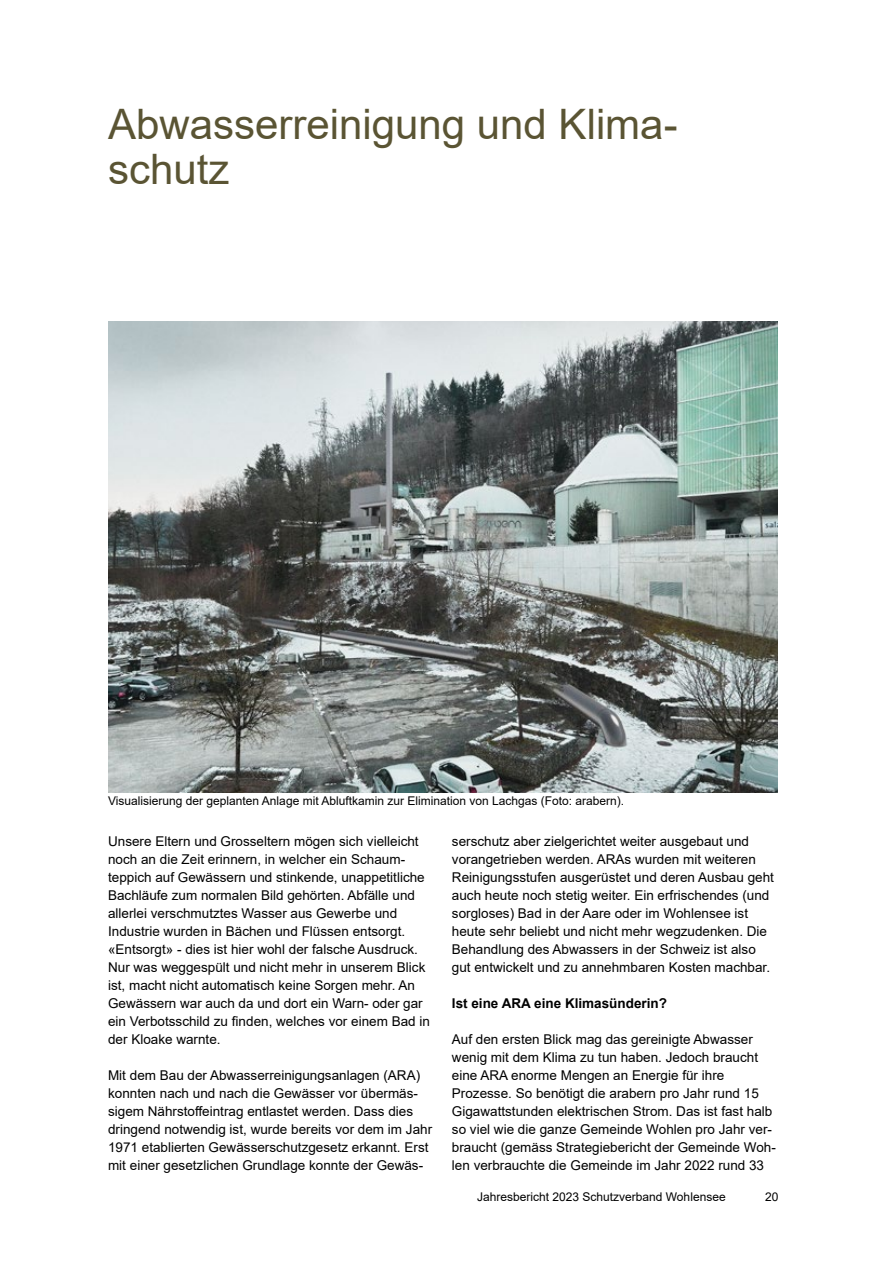
<style>
.page{position:relative;width:893px;height:1263px;background:#fff}
.page>*{position:absolute;margin:0;border:0;box-sizing:border-box;transform-origin:0 0}
.t1{font:42px/45px "Arial";color:#5a5433}
.t2{font:13.5px/18px "Arial";color:#000}
.t3{font:700 13.5px "Arial";color:#000}
.t4{font:12px "Arial";color:#000}
</style>
<div class="page">
<img style="left:108px;top:321px;width:670px;height:471px">
<h1 class="t1" style="left:108px;top:101px;width:571px">Abwasserreinigung und Klima&shy;schutz</h1>
<p class="t4" style="left:108px;top:793px;width:518px">Visualisierung der geplanten Anlage mit Abluftkamin zur Elimination von Lachgas (Foto: arabern).</p>
<p class="t2" style="left:108px;top:832px;width:323px">Unsere Eltern und Grosseltern mögen sich vielleicht noch an die Zeit erinnern, in welcher ein Schaum&shy;teppich auf Gewässern und stinkende, unappetitliche Bachläufe zum normalen Bild gehörten. Abfälle und allerlei verschmutztes Wasser aus Gewerbe und Industrie wurden in Bächen und Flüssen entsorgt. «Entsorgt» - dies ist hier wohl der falsche Ausdruck.<br>Nur was weggespült und nicht mehr in unserem Blick ist, macht nicht automatisch keine Sorgen mehr. An Gewässern war auch da und dort ein Warn- oder gar ein Verbotsschild zu finden, welches vor einem Bad in der Kloake warnte.</p>
<p class="t2" style="left:108px;top:1066px;width:326px">Mit dem Bau der Abwasserreinigungsanlagen (ARA) konnten nach und nach die Gewässer vor übermäs&shy;sigem Nährstoffeintrag entlastet werden. Dass dies dringend notwendig ist, wurde bereits vor dem im Jahr 1971 etablierten Gewässerschutzgesetz erkannt. Erst mit einer gesetzlichen Grundlage konnte der Gewäs-</p>
<p class="t2" style="left:452px;top:832px;width:323px">serschutz aber zielgerichtet weiter ausgebaut und vorangetrieben werden. ARAs wurden mit weiteren Reinigungsstufen ausgerüstet und deren Ausbau geht auch heute noch stetig weiter. Ein erfrischendes (und sorgloses) Bad in der Aare oder im Wohlensee ist heute sehr beliebt und nicht mehr wegzudenken. Die Behandlung des Abwassers in der Schweiz ist also gut entwickelt und zu annehmbaren Kosten machbar.</p>
<p class="t3" style="left:452px;top:994px;width:217px">Ist eine ARA eine Klimasünderin?</p>
<p class="t2" style="left:452px;top:1030px;width:325px">Auf den ersten Blick mag das gereinigte Abwasser wenig mit dem Klima zu tun haben. Jedoch braucht eine ARA enorme Mengen an Energie für ihre Prozesse. So benötigt die arabern pro Jahr rund 15<br>Gigawattstunden elektrischen Strom. Das ist fast halb so viel wie die ganze Gemeinde Wohlen pro Jahr ver&shy;braucht (gemäss Strategiebericht der Gemeinde Woh&shy;len verbrauchte die Gemeinde im Jahr 2022 rund 33</p>
<p class="t4" style="left:477px;top:1189px;width:250px">Jahresbericht 2023 Schutzverband Wohlensee</p>
<p class="t4" style="left:765px;top:1189px;width:15px">20</p>
</div>
